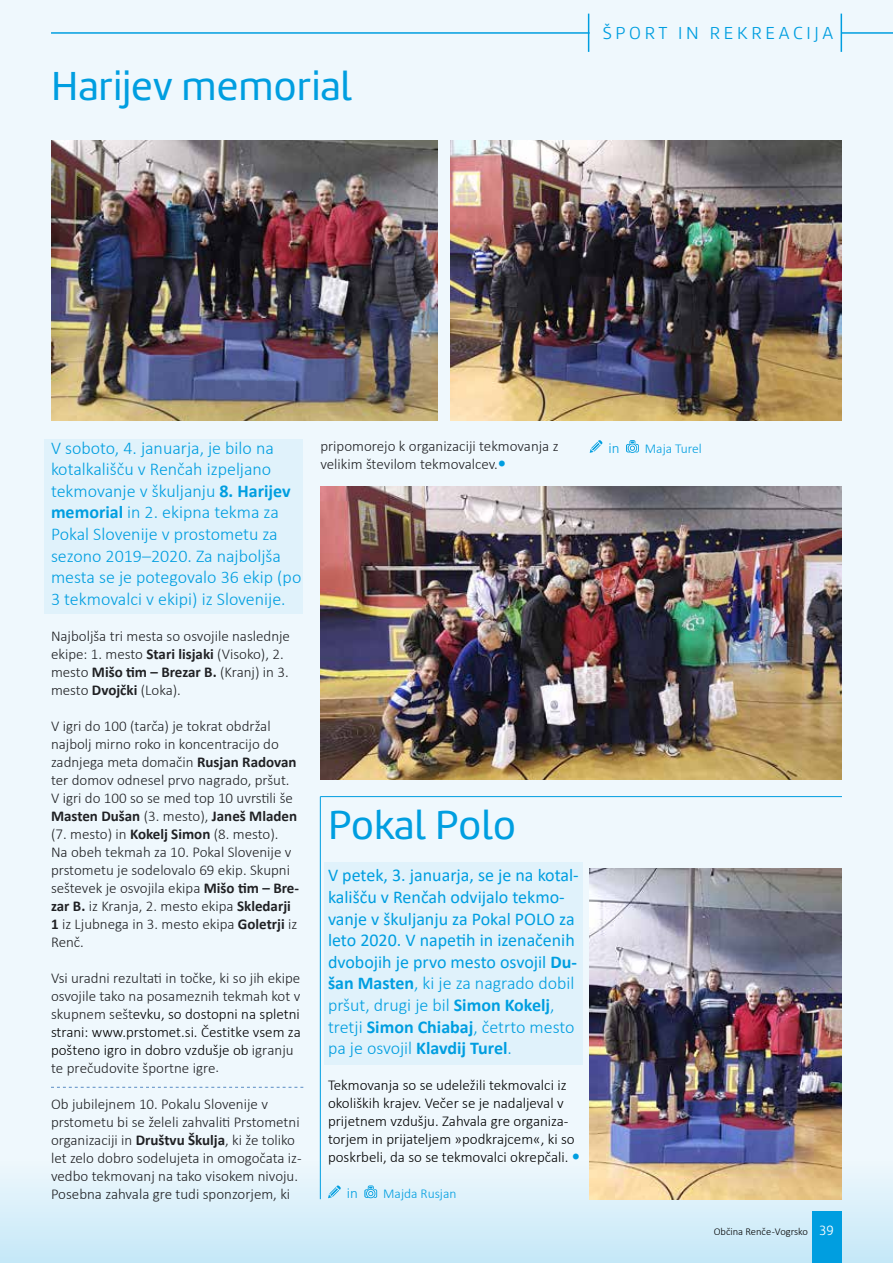
<style>
.page{position:relative;width:893px;height:1263px;background:#eff8fd}
.page>*{position:absolute;margin:0;border:0;box-sizing:border-box;transform-origin:0 0}
.t1{font:42px "Marine";letter-spacing:.005em;color:#009ee0}
.t2{font:18px/21.6px "Calibri";color:#009ee0}
.t3{font:300 18px/21.6px "Calibri";color:#009ee0}
.t4{font:300 18px "Marine";letter-spacing:.2em;color:#009ee0}
.t5{font:300 15px/18px "Calibri";color:#202124}
.t6{font:300 15px/18px "Calibri";color:#000}
.t7{font:300 15px "Calibri";color:#009ee0}
.t8{font:300 13.5px "Calibri";color:#009ee0}
.t9{font:300 10.5px "Calibri";color:#000}
.s1{font-weight:700}
.s2{color:#000}
.s3{font-weight:300}
.s4{font-family:"Marine";font-size:13.8px;color:#fff}
</style>
<div class="page">
<div style="left:0;top:1140px;width:893px;height:123px;background:linear-gradient(to bottom,#f5fafd,#c5e8f7)"></div>
<hr style="left:0;top:1140px;width:1px;height:123px;background:#009ee0">
<div style="left:812px;top:1212px;width:30px;height:51px;background:#009ee0"></div>
<hr style="left:588px;top:14px;width:1px;height:38px;background:#009ee0">
<hr style="left:841px;top:14px;width:1px;height:38px;background:#009ee0">
<hr style="left:841px;top:32px;width:52px;height:2px;background:#009ee0">
<hr style="left:51px;top:32px;width:539px;height:2px;background:#009ee0">
<div style="left:324px;top:862px;width:259px;height:202px;background:#e0f2fb"></div>
<div style="left:44px;top:439px;width:259px;height:175px;background:#e0f2fb"></div>
<svg style="left:51px;top:1087px;width:252px;height:1px"></svg>
<svg style="left:328px;top:1185px;width:13px;height:13px"></svg>
<svg style="left:364px;top:1185px;width:13px;height:13px"></svg>
<img style="left:590px;top:868px;width:252px;height:332px">
<hr style="left:320px;top:796px;width:522px;height:1px;background:#009ee0">
<img style="left:451px;top:140px;width:391px;height:281px">
<img style="left:51px;top:140px;width:387px;height:281px">
<img style="left:320px;top:486px;width:522px;height:293px">
<svg style="left:590px;top:440px;width:12px;height:13px"></svg>
<svg style="left:626px;top:440px;width:13px;height:13px"></svg>
<hr style="left:320px;top:797px;width:1px;height:402px;background:#009ee0">
<svg style="left:573px;top:1154px;width:6px;height:6px"></svg>
<h1 class="t1" style="left:51px;top:59px;width:303px">Harijev memorial</h1>
<p class="t4" style="left:603px;top:22px;width:232px">ŠPORT IN REKREACIJA</p>
<p class="t3" style="left:51px;top:437px;width:252px">V soboto, 4. januarja, je bilo na kotalkališču v Renčah izpeljano tekmovanje v škuljanju <span class="s1">8. Harijev memorial</span> in 2. ekipna tekma za<br>Pokal Slovenije v prostometu za sezono 2019–2020. Za najboljša mesta se je potegovalo 36 ekip (po<br>3 tekmovalci v ekipi) iz Slovenije.</p>
<p class="t5" style="left:51px;top:627px;width:240px">Najboljša tri mesta so osvojile naslednje ekipe: 1. mesto <span class="s1">Stari lisjaki</span> (Visoko), 2. mesto <span class="s1">Mišo tim – Brezar B.</span> (Kranj) in 3. mesto <span class="s1">Dvojčki</span> (Loka).</p>
<p class="t5" style="left:51px;top:717px;width:249px">V igri do 100 (tarča) je tokrat obdržal najbolj mirno roko in koncentracijo do zadnjega meta domačin <span class="s1">Rusjan Radovan </span>ter domov odnesel prvo nagrado, pršut.<br>V igri do 100 so se med top 10 uvrstili še <span class="s1">Masten Dušan</span> (3. mesto), <span class="s1">Janeš Mladen </span>(7. mesto) in <span class="s1">Kokelj Simon</span> (8. mesto).<br>Na obeh tekmah za 10. Pokal Slovenije v prstometu je sodelovalo 69 ekip. Skupni seštevek je osvojila ekipa <span class="s1">Mišo tim – Bre&shy;zar B.</span> iz Kranja, 2. mesto ekipa <span class="s1">Skledarji 1</span> iz Ljubnega in 3. mesto ekipa <span class="s1">Goletrji</span> iz Renč.</p>
<p class="t5" style="left:51px;top:969px;width:251px">Vsi uradni rezultati in točke, ki so jih ekipe osvojile tako na posameznih tekmah kot v skupnem sešt<span class="s2">evku, so dostopni na spletni strani: www.prstomet.si. Čestitke vsem za pošteno igro in dobro vzdušje ob</span> igranju te prečudovite športne igre.</p>
<p class="t5" style="left:51px;top:1095px;width:252px">Ob jubilejnem 10. Pokalu Slovenije v prstometu bi se želeli zahvaliti Prstometni organizaciji in <span class="s1">Društvu Škulja</span>, ki že toliko let zelo dobro sodelujeta in omogočata iz&shy;vedbo tekmovanj na tako visokem nivoju.<br>Posebna zahvala gre tudi sponzorjem, ki</p>
<p class="t5" style="left:320px;top:437px;width:240px">pripomorejo k organizaciji tekmovanja z velikim številom tekmovalcev.</p>
<p class="t7" style="left:608px;top:439px;width:13px">in</p>
<p class="t8" style="left:645px;top:440px;width:58px">Maja Turel</p>
<h1 class="t1" style="left:328px;top:799px;width:189px">Pokal Polo</h1>
<p class="t2" style="left:328px;top:864px;width:252px">V petek, 3. januarja, se je na kotal&shy;kališču v Renčah odvijalo tekmo&shy;vanje v škuljanju za Pokal POLO za leto 2020. V napetih in izenačenih dvobojih je prvo mesto osvojil <span class="s1">Du&shy;šan Masten</span><span class="s3">, ki je za nagrado dobil pršut, drugi je bil</span> <span class="s1">Simon Kokelj</span><span class="s3">, tretji</span> <span class="s1">Simon Chiabaj</span><span class="s3">, četrto mesto pa je osvojil</span> <span class="s1">Klavdij Turel</span><span class="s3">.</span></p>
<p class="t6" style="left:328px;top:1076px;width:248px">Tekmovanja so se udeležili tekmovalci iz okoliških krajev. Večer se je nadaljeval v prijetnem vzdušju. Zahvala gre organiza&shy;torjem in prijateljem »podkrajcem«, ki so poskrbeli, da so se tekmovalci okrepčali.</p>
<p class="t7" style="left:347px;top:1184px;width:13px">in</p>
<p class="t8" style="left:383px;top:1185px;width:75px">Majda Rusjan</p>
<p class="t9" style="left:714px;top:1224px;width:121px">Občina Renče -Vogrsko <span class="s4">39</span></p>
</div>
